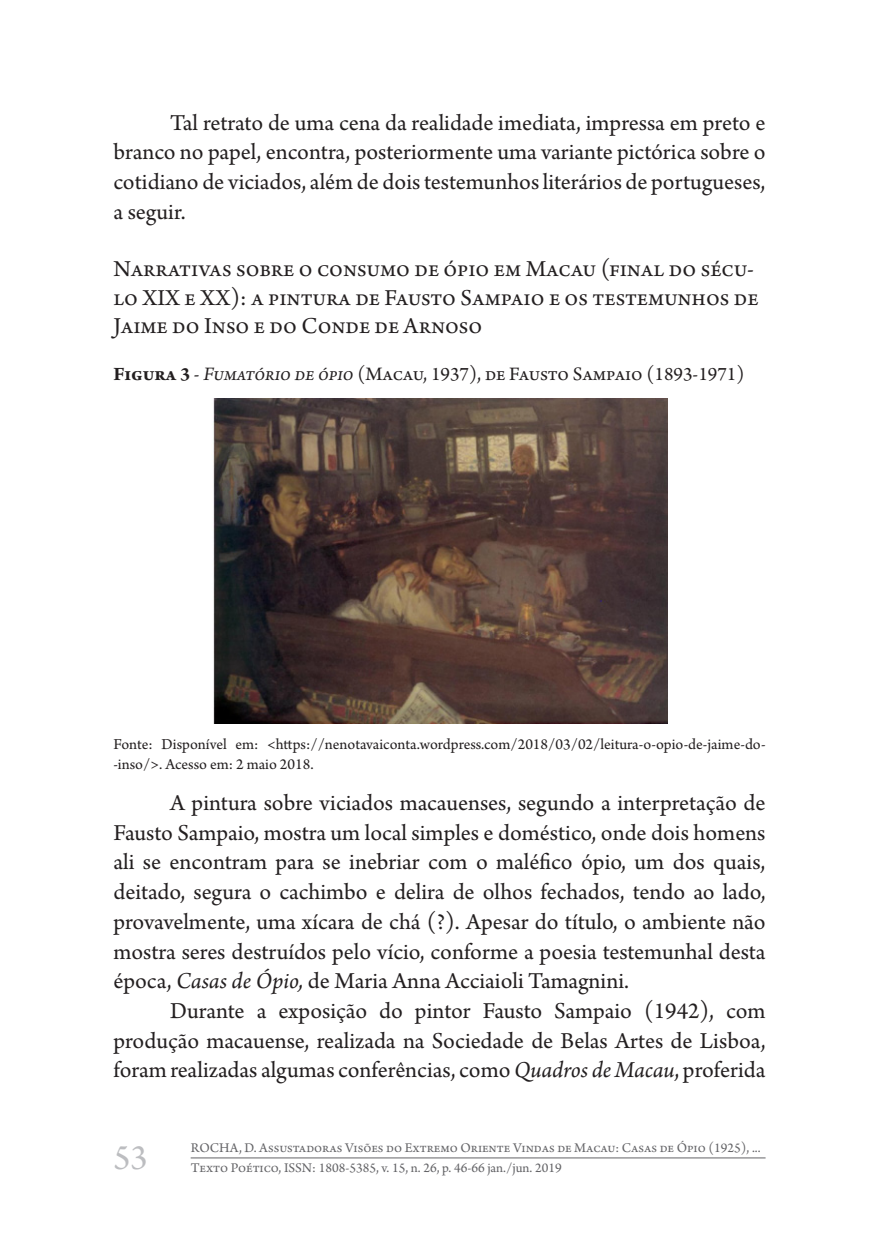
<style>
.page{position:relative;width:879px;height:1248px;background:#fff}
.page>*{position:absolute;margin:0;border:0;box-sizing:border-box;transform-origin:0 0}
.t1{font:36px "Arno Pro";color:#bcbdc0}
.Texto{font:24px/29.8px "Arno Pro";letter-spacing:.005em;color:#231f20;text-align:justify}
.Subtitulo{font:24px/28.8px "Arno Pro";color:#231f20}
.grafico{font:20px "Arno Pro";color:#231f20}
.Fonte{font:16px/20px "Arno Pro";color:#231f20}
.t2{font:14px "Arno Pro";color:#636366}
.s1{font-weight:700}
.s2{font-style:italic}
</style>
<div class="page">
<hr style="left:191px;top:1157px;width:574px;height:1px;background:#636366">
<img style="left:213px;top:399px;width:455px;height:324px">
<p class="Texto" style="left:113px;top:109px;width:654px;text-indent:57px">Tal retrato de uma cena da realidade imediata, impressa em preto e branco no papel, encontra, posteriormente uma variante pictórica sobre o cotidiano de viciados, além de dois testemunhos literários de portugueses, a seguir.</p>
<p class="Subtitulo" style="left:113px;top:255px;width:646px">Narrativas sobre o consumo de ópio em Macau (final do sécu&shy;lo XIX e XX): a pintura de Fausto Sampaio e os testemunhos de<br>Jaime do Inso e do Conde de Arnoso</p>
<p class="grafico" style="left:113px;top:363px;width:632px"><span class="s1">Figura 3</span> - <span class="s2">Fumatório de ópio</span> (Macau, 1937), de Fausto Sampaio (1893-1971)</p>
<p class="Fonte" style="left:113px;top:735px;width:653px">Fonte: Disponível em: &lt;https://nenotavaiconta.wordpress.com/2018/03/02/leitura-o-opio-de-jaime-do--inso/&gt;. Acesso em: 2 maio 2018.</p>
<p class="Texto" style="left:113px;top:789px;width:653px;text-indent:57px">A pintura sobre viciados macauenses, segundo a interpretação de Fausto Sampaio, mostra um local simples e doméstico, onde dois homens ali se encontram para se inebriar com o maléfico ópio, um dos quais, deitado, segura o cachimbo e delira de olhos fechados, tendo ao lado, provavelmente, uma xícara de chá (?). Apesar do título, o ambiente não mostra seres destruídos pelo vício, conforme a poesia testemunhal desta época, <span class="s2">Casas de Ópio,</span> de Maria Anna Acciaioli Tamagnini.</p>
<p class="Texto" style="left:113px;top:997px;width:653px;text-indent:57px">Durante a exposição do pintor Fausto Sampaio (1942), com produção macauense, realizada na Sociedade de Belas Artes de Lisboa, foram realizadas algumas conferências, como <span class="s2">Quadros de Macau</span>, proferida</p>
<h1 class="t1" style="left:113px;top:1136px;width:36px">53</h1>
<p class="t2" style="left:191px;top:1139px;width:571px">ROCHA, D. Assustadoras Visões do Extremo Oriente Vindas de Macau: Casas de Ópio (1925), ...</p>
<p class="t2" style="left:191px;top:1159px;width:372px">Texto Poético, ISSN: 1808-5385, v. 15, n. 26, p. 46-66 jan./jun. 2019</p>
</div>
